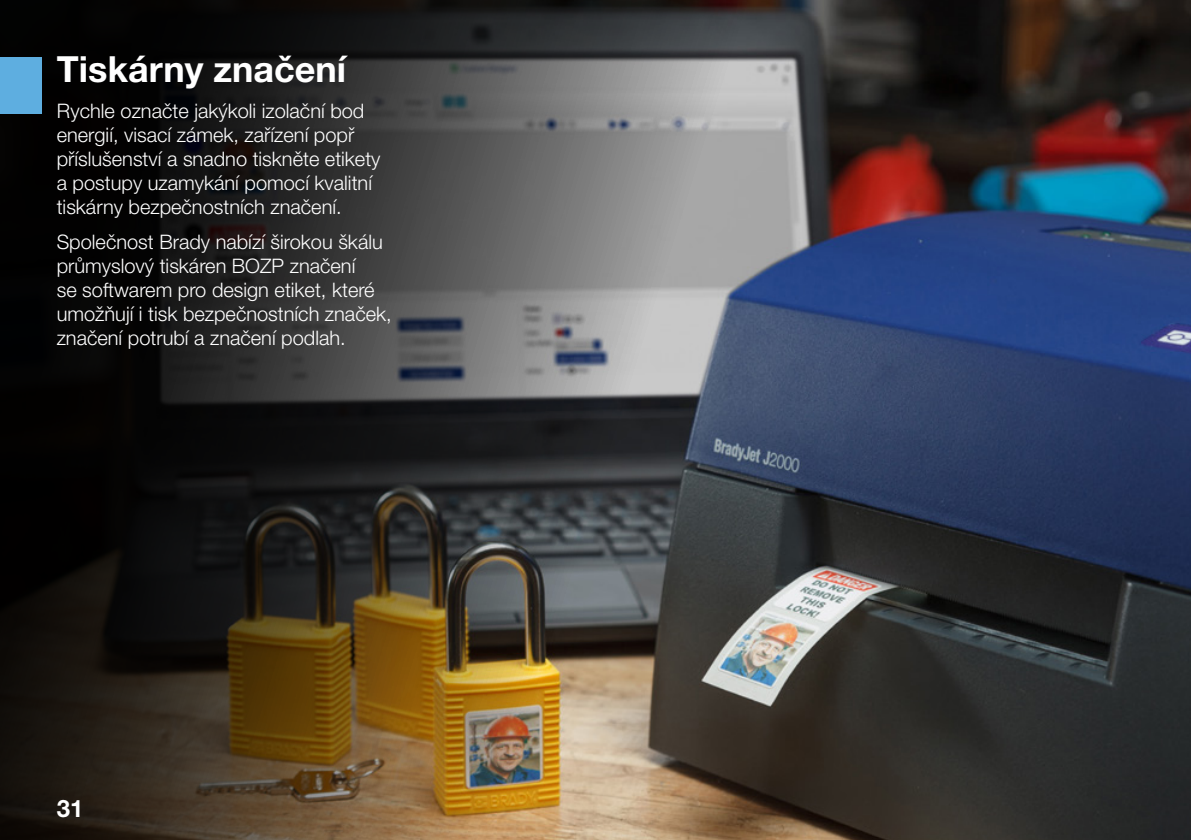
<style>
.page{position:relative;width:1191px;height:840px;background:#fff}
.page>*{position:absolute;margin:0;border:0;box-sizing:border-box;transform-origin:0 0}
.t1{font:700 36px "Helvetica Neue LT Pro";color:#fff}
.t2{font:700 24px "Helvetica Neue LT Pro";color:#fff}
.t3{font:300 20px/24px "Helvetica Neue LT Pro";color:#fff}
</style>
<div class="page">
<img style="left:756px;top:0;width:435px;height:839px">
<img style="left:0;top:0;width:756px;height:839px">
<div style="left:0;top:57px;width:42px;height:56px;background:#5eaee0"></div>
<h1 class="t1" style="left:57px;top:47px;width:291px">Tiskárny značení</h1>
<p class="t3" style="left:57px;top:98px;width:325px">Rychle označte jakýkoli izolační bod energií, visací zámek, zařízení popř příslušenství a snadno tiskněte etikety a postupy uzamykání pomocí kvalitní tiskárny bezpečnostních značení.</p>
<p class="t3" style="left:57px;top:230px;width:336px">Společnost Brady nabízí širokou škálu průmyslový tiskáren BOZP značení<br>se softwarem pro design etiket, které umožňují i tisk bezpečnostních značek, značení potrubí a značení podlah.</p>
<p class="t2" style="left:57px;top:793px;width:28px">31</p>
</div>
